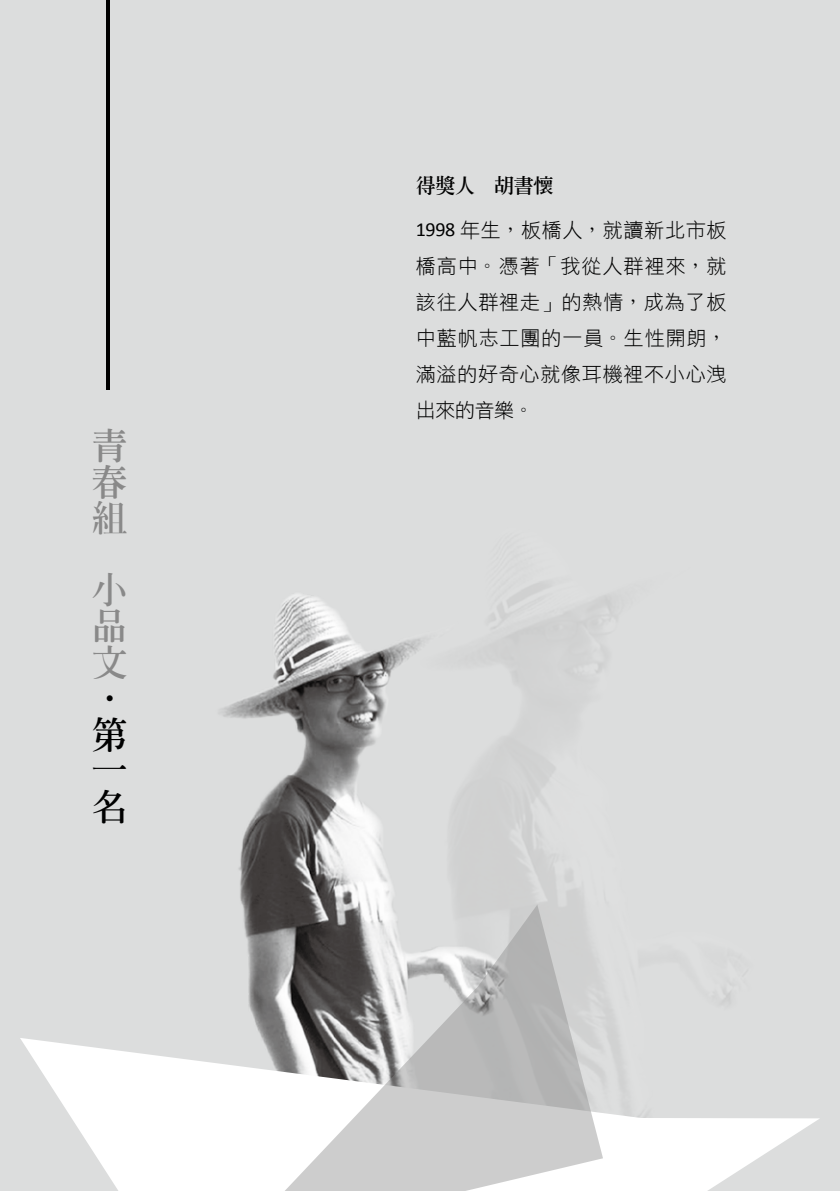
<style>
.page{position:relative;width:840px;height:1191px;background:#fff}
.page>*{position:absolute;margin:0;border:0;box-sizing:border-box;transform-origin:0 0}
.t1{font:36px/36px "Inn Ming Extra";color:#898989;text-align:justify}
.t2{font:36px/36px "Inn Ming Extra";color:#000}
.t3{font:20px/36px "DF Hei Lt HKP BF";letter-spacing:.04em;color:#000;text-align:justify}
.t4{font:20px "Inn Ming Extra";letter-spacing:-.02em;color:#000}
.s1{font-family:"Calibri"}
.s2{font-family:"DF Ming Lt HK BF"}
</style>
<div class="page">
<div style="left:0;top:0;width:839px;height:1191px;background:#dcdddd"></div>
<hr style="left:106px;top:0;width:4px;height:389px;background:#000">
<img style="left:220px;top:578px;width:314px;height:326px">
<svg style="left:20px;top:1037px;width:799px;height:154px;fill:#fff"></svg>
<svg style="left:232px;top:904px;width:370px;height:287px"></svg>
<h1 class="t1" style="left:92px;top:427px;width:36px">青春組</h1>
<h1 class="t1" style="left:92px;top:571px;width:36px">小品文</h1>
<h1 class="t2" style="left:92px;top:679px;width:36px">．第一名</h1>
<p class="t4" style="left:415px;top:175px;width:139px">得獎人　胡書懷</p>
<p class="t3" style="left:415px;top:212px;width:312px"><span class="s1">1998</span> 年生<span class="s2">，</span>板橋人<span class="s2">，</span>就讀新北市板橋高中<span class="s2">。</span>憑著<span class="s2">「</span>我從人群裡來<span class="s2">，</span>就該往人群裡走<span class="s2">」</span>的熱情<span class="s2">，</span>成為了板中藍帆志工團的一員<span class="s2">。</span>生性開朗<span class="s2">，</span>滿溢的好奇心就像耳機裡不小心洩出來的音樂<span class="s2">。</span></p>
</div>
